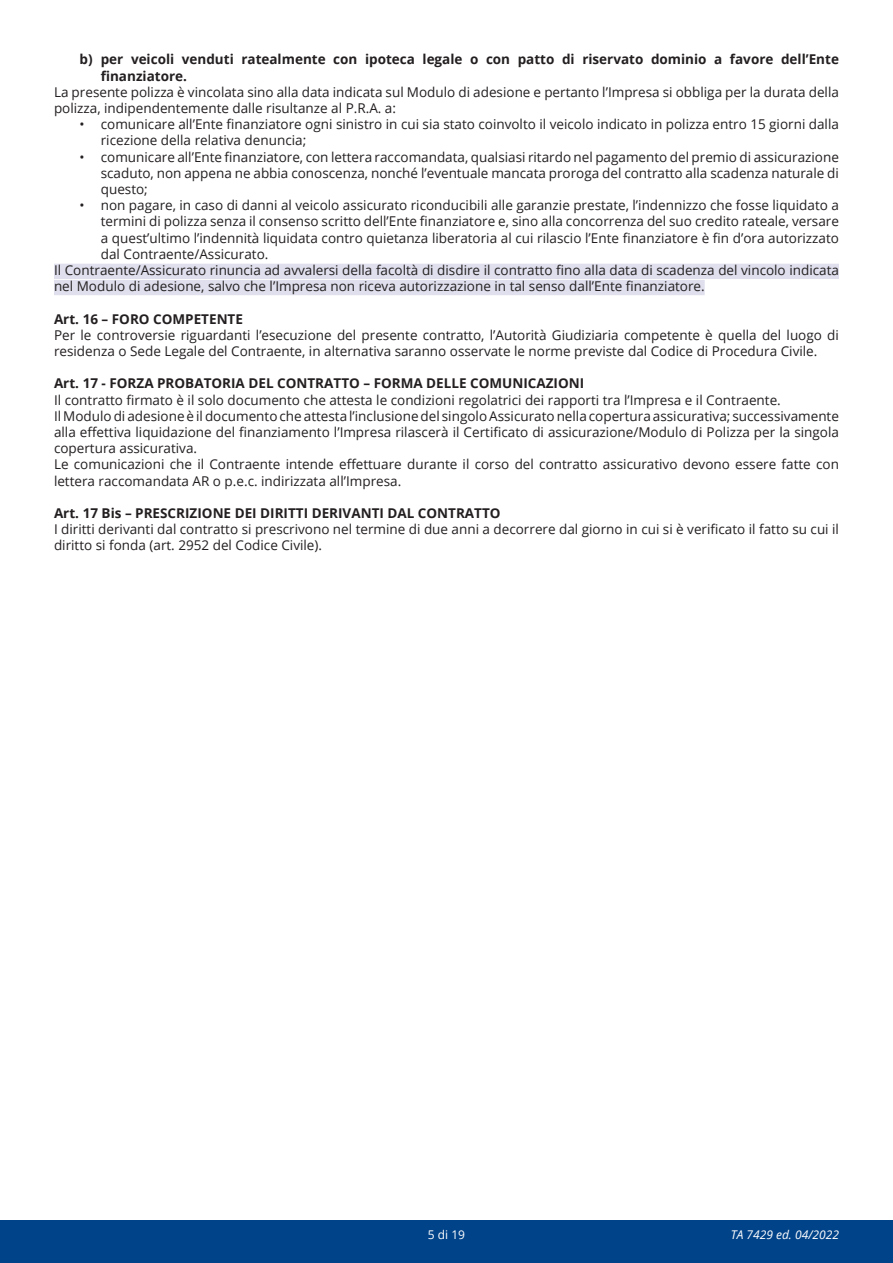
<style>
.page{position:relative;width:893px;height:1263px;background:#fff}
.page>*{position:absolute;margin:0;border:0;box-sizing:border-box;transform-origin:0 0}
.Elenco_numerato_a{font:13.5px/16.2px "Open Sans";color:#231f20;text-align:justify}
.Normale{font:13.5px/16.2px "Open Sans";color:#231f20}
.Piè_di_pagina{font:13.5px/16.2px "Open Sans";color:#231f20}
.Titolo_1{font:13.5px/16.2px "Open Sans";color:#231f20}
.Titolo_1-2{font:700 13.5px "Open Sans";color:#231f20}
.Elenco_numerato_a-2{font:700 13.5px/16.2px "Open Sans";color:#231f20}
.t1{font:italic 12px "Open Sans";color:#fff}
.t2{font:12px "Open Sans";color:#fff}
</style>
<div class="page">
<div style="left:0;top:1220px;width:893px;height:43px;background:#004389"></div>
<div style="left:54px;top:264px;width:785px;height:15px;background:#dfdfed"></div>
<div style="left:54px;top:280px;width:651px;height:15px;background:#dfdfed"></div>
<p class="Elenco_numerato_a-2" style="left:101px;top:51px;width:740px;text-indent:-21px">b) per veicoli venduti ratealmente con ipoteca legale o con patto di riservato dominio a favore dell’Ente finanziatore.</p>
<p class="Piè_di_pagina" style="left:54px;top:83px;width:786px">La presente polizza è vincolata sino alla data indicata sul Modulo di adesione e pertanto l’Impresa si obbliga per la durata della polizza, indipendentemente dalle risultanze al P.R.A. a:</p>
<p class="Elenco_numerato_a" style="left:101px;top:116px;width:740px;text-indent:-21px">• comunicare all’Ente finanziatore ogni sinistro in cui sia stato coinvolto il veicolo indicato in polizza entro 15 giorni dalla ricezione della relativa denuncia;</p>
<p class="Elenco_numerato_a" style="left:101px;top:148px;width:740px;text-indent:-21px">• comunicare all’Ente finanziatore, con lettera raccomandata, qualsiasi ritardo nel pagamento del premio di assicurazione scaduto, non appena ne abbia conoscenza, nonché l’eventuale mancata proroga del contratto alla scadenza naturale di questo;</p>
<p class="Elenco_numerato_a" style="left:101px;top:197px;width:740px;text-indent:-21px">• non pagare, in caso di danni al veicolo assicurato riconducibili alle garanzie prestate, l’indennizzo che fosse liquidato a termini di polizza senza il consenso scritto dell’Ente finanziatore e, sino alla concorrenza del suo credito rateale, versare a quest’ultimo l’indennità liquidata contro quietanza liberatoria al cui rilascio l’Ente finanziatore è fin d’ora autorizzato dal Contraente/Assicurato.</p>
<p class="Piè_di_pagina" style="left:54px;top:262px;width:786px">Il Contraente/Assicurato rinuncia ad avvalersi della facoltà di disdire il contratto fino alla data di scadenza del vincolo indicata nel Modulo di adesione, salvo che l’Impresa non riceva autorizzazione in tal senso dall’Ente finanziatore.</p>
<p class="Titolo_1-2" style="left:54px;top:309px;width:191px">Art. 16 – FORO COMPETENTE</p>
<p class="Titolo_1" style="left:54px;top:326px;width:786px">Per le controversie riguardanti l’esecuzione del presente contratto, l’Autorità Giudiziaria competente è quella del luogo di residenza o Sede Legale del Contraente, in alternativa saranno osservate le norme previste dal Codice di Procedura Civile.</p>
<p class="Titolo_1-2" style="left:54px;top:374px;width:532px">Art. 17 - FORZA PROBATORIA DEL CONTRATTO – FORMA DELLE COMUNICAZIONI</p>
<p class="Normale" style="left:54px;top:391px;width:728px">Il contratto firmato è il solo documento che attesta le condizioni regolatrici dei rapporti tra l’Impresa e il Contraente.</p>
<p class="Normale" style="left:54px;top:407px;width:786px;text-align:justify">Il Modulo di adesione è il documento che attesta l’inclusione del singolo Assicurato nella copertura assicurativa; successivamente alla effettiva liquidazione del finanziamento l’Impresa rilascerà il Certificato di assicurazione/Modulo di Polizza per la singola copertura assicurativa.</p>
<p class="Normale" style="left:54px;top:456px;width:786px">Le comunicazioni che il Contraente intende effettuare durante il corso del contratto assicurativo devono essere fatte con lettera raccomandata AR o p.e.c. indirizzata all’Impresa.</p>
<p class="Titolo_1-2" style="left:54px;top:503px;width:448px">Art. 17 Bis – PRESCRIZIONE DEI DIRITTI DERIVANTI DAL CONTRATTO</p>
<p class="Normale" style="left:54px;top:521px;width:786px">I diritti derivanti dal contratto si prescrivono nel termine di due anni a decorrere dal giorno in cui si è verificato il fatto su cui il diritto si fonda (art. 2952 del Codice Civile).</p>
<p class="t2" style="left:428px;top:1227px;width:39px">5 di 19</p>
<p class="t1" style="left:731px;top:1227px;width:110px">TA 7429 ed. 04/2022</p>
</div>
